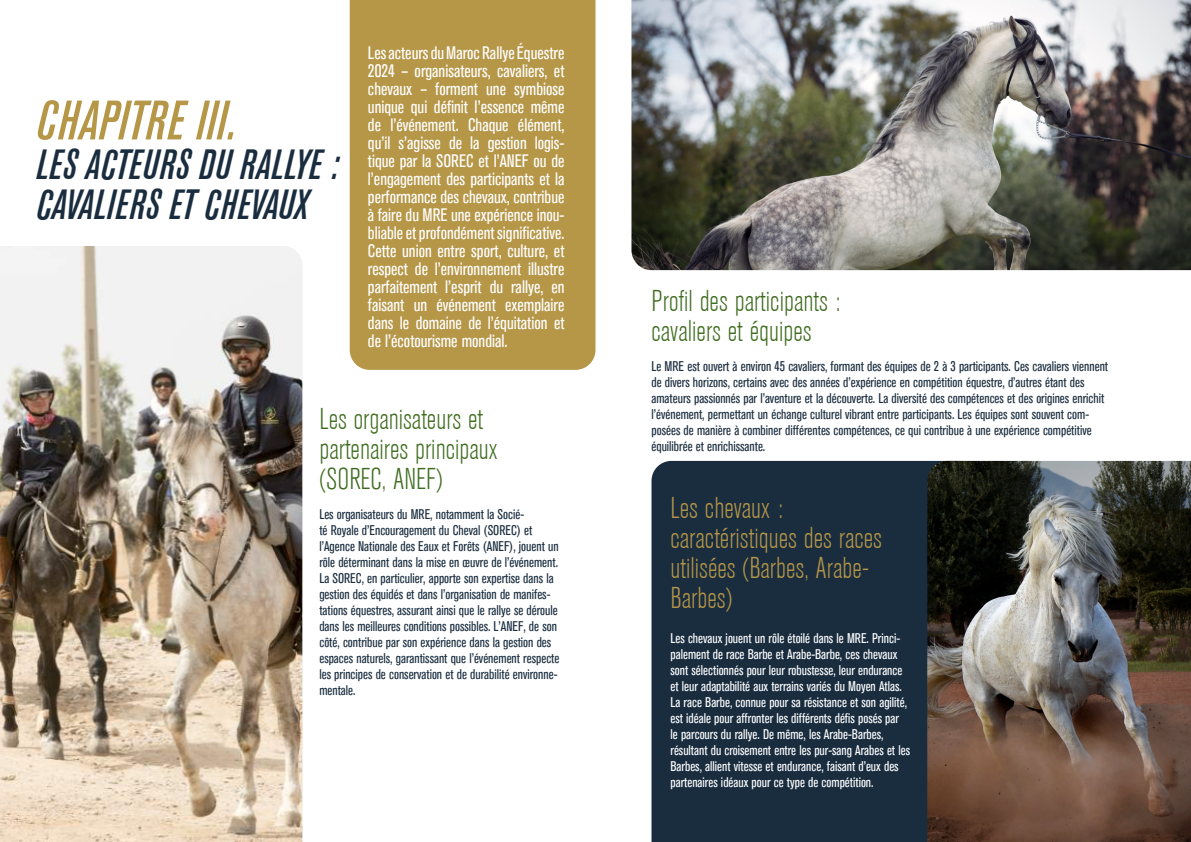
<style>
.page{position:relative;width:1191px;height:842px;background:#fff}
.page>*{position:absolute;margin:0;border:0;box-sizing:border-box;transform-origin:0 0}
.t1{font:italic 500 55px "Akzidenz Grot Con BQ";color:#b69748}
.t2{font:italic 500 42px/40px "Akzidenz Grot Con BQ";letter-spacing:.01em;color:#1a2d3f}
.t3{font:300 condensed 30px/30px "Akzidenz Grotesk BE";color:#3e6c1e}
.t4{font:300 condensed 30px/30px "Akzidenz Grotesk BE";color:#b69748}
.t5{font:condensed 18px/18px "Akzidenz Grotesk BE";color:#fff;text-align:justify}
.t6{font:condensed 14px/16px "Akzidenz Grotesk BE";color:#1a2d3f}
.t7{font:condensed 14px/16px "Akzidenz Grotesk BE";color:#fff}
</style>
<div class="page">
<div style="left:651px;top:461px;width:276px;height:381px;background:#1a2d3f"></div>
<img style="left:0;top:246px;width:302px;height:596px">
<img style="left:631px;top:0;width:560px;height:270px">
<img style="left:927px;top:461px;width:264px;height:381px">
<div style="left:350px;top:0;width:245px;height:370px;background:#b69748"></div>
<h1 class="t1" style="left:36px;top:89px;width:201px">CHAPITRE III.</h1>
<h2 class="t2" style="left:36px;top:146px;width:304px">LES ACTEURS DU RALLYE :<br>CAVALIERS ET CHEVAUX</h2>
<p class="t5" style="left:368px;top:44px;width:198px">Les acteurs du Maroc Rallye Équestre 2024 – organisateurs, cavaliers, et chevaux – forment une symbiose unique qui définit l’essence même de l’événement. Chaque élément, qu’il s’agisse de la gestion logis&shy;tique par la SOREC et l’ANEF ou de l’engagement des participants et la performance des chevaux, contribue à faire du MRE une expérience inou&shy;bliable et profondément significative.<br>Cette union entre sport, culture, et respect de l’environnement illustre parfaitement l’esprit du rallye, en faisant un événement exemplaire dans le domaine de l’équitation et de l’écotourisme mondial.</p>
<h3 class="t3" style="left:319px;top:405px;width:180px">Les organisateurs et partenaires principaux (SOREC, ANEF)</h3>
<p class="t6" style="left:319px;top:506px;width:242px">Les organisateurs du MRE, notamment la Socié-<br>té Royale d’Encouragement du Cheval (SOREC) et l’Agence Nationale des Eaux et Forêts (ANEF), jouent un rôle déterminant dans la mise en œuvre de l’événement.<br>La SOREC, en particulier, apporte son expertise dans la gestion des équidés et dans l’organisation de manifes&shy;tations équestres, assurant ainsi que le rallye se déroule dans les meilleures conditions possibles. L’ANEF, de son côté, contribue par son expérience dans la gestion des espaces naturels, garantissant que l’événement respecte les principes de conservation et de durabilité environne&shy;mentale.</p>
<h3 class="t3" style="left:651px;top:287px;width:190px">Profil des participants : cavaliers et équipes</h3>
<p class="t6" style="left:651px;top:359px;width:458px">Le MRE est ouvert à environ 45 cavaliers, formant des équipes de 2 à 3 participants. Ces cavaliers viennent de divers horizons, certains avec des années d’expérience en compétition équestre, d’autres étant des amateurs passionnés par l’aventure et la découverte. La diversité des compétences et des origines enrichit l’événement, permettant un échange culturel vibrant entre participants. Les équipes sont souvent com&shy;posées de manière à combiner différentes compétences, ce qui contribue à une expérience compétitive équilibrée et enrichissante.</p>
<h3 class="t4" style="left:670px;top:493px;width:213px">Les chevaux : caractéristiques des races utilisées (Barbes, Arabe-<br>Barbes)</h3>
<p class="t7" style="left:670px;top:630px;width:241px">Les chevaux jouent un rôle étoilé dans le MRE. Princi&shy;palement de race Barbe et Arabe-Barbe, ces chevaux sont sélectionnés pour leur robustesse, leur endurance et leur adaptabilité aux terrains variés du Moyen Atlas.<br>La race Barbe, connue pour sa résistance et son agilité, est idéale pour affronter les différents défis posés par<br>le parcours du rallye. De même, les Arabe-Barbes, résultant du croisement entre les pur-sang Arabes et les Barbes, allient vitesse et endurance, faisant d’eux des partenaires idéaux pour ce type de compétition.</p>
</div>
